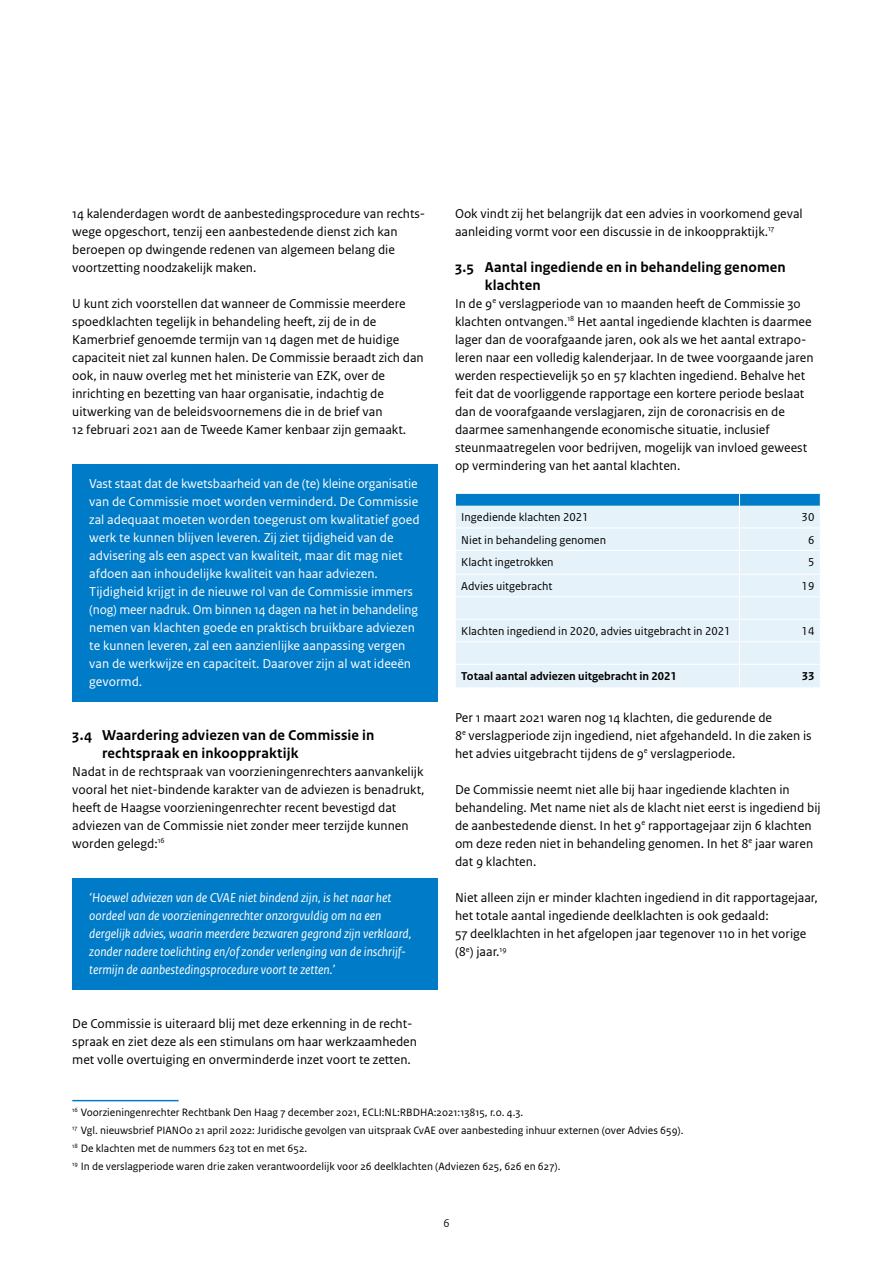
<style>
.page{position:relative;width:893px;height:1263px;background:#fff}
.page>*{position:absolute;margin:0;border:0;box-sizing:border-box;transform-origin:0 0}
._03_RO_Paragraafkop{font:700 15px/18px "Rijksoverheid Sans Text";letter-spacing:.01em;color:#000}
.P_RO_Broodtekst{font:13.5px/18px "Rijksoverheid Sans Text";color:#000}
.Kader_Broodtekst{font:13.5px/18px "Rijksoverheid Sans Text";color:#fff}
.Kader_Broodtekst-2{font:italic 13.5px/18px "Rijksoverheid Sans Text";color:#fff}
._32_RO_Tabel_Broodte{font:12px "Rijksoverheid Sans Text";color:#000}
._32_RO_Tabel_Broodte-2{font:700 12px "Rijksoverheid Sans Text";color:#000}
.t1{font:12px "Rijksoverheid Sans Heading";color:#000}
._14_RO_Voetnoot{font:11.25px "Rijksoverheid Sans Text";color:#000}
</style>
<div class="page">
<div style="left:72px;top:464px;width:366px;height:237px;background:#007bc7"></div>
<div style="left:72px;top:878px;width:366px;height:111px;background:#007bc7"></div>
<hr style="left:72px;top:1100px;width:107px;height:1px;background:#007bc7">
<svg style="left:455px;top:494px;width:366px;height:193px;background:#d9ebf6"></svg>
<hr style="left:455px;top:664px;width:284px;height:1px;background:#fff">
<hr style="left:739px;top:664px;width:82px;height:1px;background:#fff">
<p class="P_RO_Broodtekst" style="left:72px;top:205px;width:355px">14 kalenderdagen wordt de aanbestedingsprocedure van rechts&shy;wege opgeschort, tenzij een aanbestedende dienst zich kan beroepen op dwingende redenen van algemeen belang die voortzetting noodzakelijk maken.</p>
<p class="P_RO_Broodtekst" style="left:72px;top:295px;width:353px">U kunt zich voorstellen dat wanneer de Commissie meerdere spoedklachten tegelijk in behandeling heeft, zij de in de Kamerbrief genoemde termijn van 14 dagen met de huidige capaciteit niet zal kunnen halen. De Commissie beraadt zich dan ook, in nauw overleg met het ministerie van EZK, over de inrichting en bezetting van haar organisatie, indachtig de uitwerking van de beleidsvoornemens die in de brief van<br>12 februari 2021 aan de Tweede Kamer kenbaar zijn gemaakt.</p>
<p class="Kader_Broodtekst" style="left:89px;top:475px;width:332px">Vast staat dat de kwetsbaarheid van de (te) kleine organisatie van de Commissie moet worden verminderd. De Commissie zal adequaat moeten worden toegerust om kwalitatief goed werk te kunnen blijven leveren. Zij ziet tijdigheid van de advisering als een aspect van kwaliteit, maar dit mag niet afdoen aan inhoudelijke kwaliteit van haar adviezen.<br>Tijdigheid krijgt in de nieuwe rol van de Commissie immers (nog) meer nadruk. Om binnen 14 dagen na het in behandeling nemen van klachten goede en praktisch bruikbare adviezen te kunnen leveren, zal een aanzienlijke aanpassing vergen van de werkwijze en capaciteit. Daarover zijn al wat ideeën gevormd.</p>
<h3 class="_03_RO_Paragraafkop" style="left:102px;top:726px;width:274px;text-indent:-30px">3.4 Waardering adviezen van de Commissie in rechtspraak en inkooppraktijk</h3>
<p class="P_RO_Broodtekst" style="left:72px;top:763px;width:354px">Nadat in de rechtspraak van voorzieningenrechters aanvankelijk vooral het niet-bindende karakter van de adviezen is benadrukt, heeft de Haagse voorzieningenrechter recent bevestigd dat adviezen van de Commissie niet zonder meer terzijde kunnen worden gelegd:<sup>16</sup></p>
<p class="Kader_Broodtekst-2" style="left:89px;top:889px;width:324px">‘Hoewel adviezen van de CVAE niet bindend zijn, is het naar het oordeel van de voorzieningenrechter onzorgvuldig om na een dergelijk advies, waarin meerdere bezwaren gegrond zijn verklaard, zonder nadere toelichting en/of zonder verlenging van de inschrijf&shy;termijn de aanbestedingsprocedure voort te zetten.’</p>
<p class="P_RO_Broodtekst" style="left:72px;top:1015px;width:346px">De Commissie is uiteraard blij met deze erkenning in de recht&shy;spraak en ziet deze als een stimulans om haar werkzaamheden met volle overtuiging en onverminderde inzet voort te zetten.</p>
<p class="P_RO_Broodtekst" style="left:455px;top:205px;width:349px">Ook vindt zij het belangrijk dat een advies in voorkomend geval aanleiding vormt voor een discussie in de inkooppraktijk.<sup>17</sup></p>
<h3 class="_03_RO_Paragraafkop" style="left:485px;top:258px;width:303px;text-indent:-30px">3.5 Aantal ingediende en in behandeling genomen klachten</h3>
<p class="P_RO_Broodtekst" style="left:455px;top:295px;width:360px">In de 9<sup>e</sup> verslagperiode van 10 maanden heeft de Commissie 30 klachten ontvangen.<sup>18</sup> Het aantal ingediende klachten is daarmee lager dan de voorafgaande jaren, ook als we het aantal extrapo&shy;leren naar een volledig kalenderjaar. In de twee voorgaande jaren werden respectievelijk 50 en 57 klachten ingediend. Behalve het feit dat de voorliggende rapportage een kortere periode beslaat dan de voorafgaande verslagjaren, zijn de coronacrisis en de daarmee samenhangende economische situatie, inclusief steunmaatregelen voor bedrijven, mogelijk van invloed geweest op vermindering van het aantal klachten.</p>
<p class="_32_RO_Tabel_Broodte" style="left:461px;top:510px;width:129px">Ingediende klachten 2021</p>
<p class="_32_RO_Tabel_Broodte" style="left:802px;top:510px;width:14px">30</p>
<p class="_32_RO_Tabel_Broodte" style="left:461px;top:533px;width:146px">Niet in behandeling genomen</p>
<p class="_32_RO_Tabel_Broodte" style="left:808px;top:533px;width:8px">6</p>
<p class="_32_RO_Tabel_Broodte" style="left:461px;top:555px;width:94px">Klacht ingetrokken</p>
<p class="_32_RO_Tabel_Broodte" style="left:808px;top:555px;width:8px">5</p>
<p class="_32_RO_Tabel_Broodte" style="left:461px;top:579px;width:93px">Advies uitgebracht</p>
<p class="_32_RO_Tabel_Broodte" style="left:802px;top:579px;width:14px">19</p>
<p class="_32_RO_Tabel_Broodte" style="left:461px;top:624px;width:271px">Klachten ingediend in 2020, advies uitgebracht in 2021</p>
<p class="_32_RO_Tabel_Broodte" style="left:802px;top:624px;width:14px">14</p>
<p class="_32_RO_Tabel_Broodte-2" style="left:461px;top:669px;width:217px">Totaal aantal adviezen uitgebracht in 2021</p>
<p class="_32_RO_Tabel_Broodte-2" style="left:802px;top:669px;width:14px">33</p>
<p class="P_RO_Broodtekst" style="left:455px;top:709px;width:358px">Per 1 maart 2021 waren nog 14 klachten, die gedurende de<br>8<sup>e</sup> verslagperiode zijn ingediend, niet afgehandeld. In die zaken is het advies uitgebracht tijdens de 9<sup>e</sup> verslagperiode.</p>
<p class="P_RO_Broodtekst" style="left:455px;top:781px;width:367px">De Commissie neemt niet alle bij haar ingediende klachten in behandeling. Met name niet als de klacht niet eerst is ingediend bij de aanbestedende dienst. In het 9<sup>e</sup> rapportagejaar zijn 6 klachten om deze reden niet in behandeling genomen. In het 8<sup>e</sup> jaar waren dat 9 klachten.</p>
<p class="P_RO_Broodtekst" style="left:455px;top:889px;width:364px">Niet alleen zijn er minder klachten ingediend in dit rapportagejaar, het totale aantal ingediende deelklachten is ook gedaald:<br>57 deelklachten in het afgelopen jaar tegenover 110 in het vorige (8<sup>e</sup>) jaar.<sup>19</sup></p>
<p class="_14_RO_Voetnoot" style="left:72px;top:1106px;width:452px"><sup>16</sup> Voorzieningenrechter Rechtbank Den Haag 7 december 2021, ECLI:NL:RBDHA:2021:13815, r.o. 4.3.</p>
<p class="_14_RO_Voetnoot" style="left:72px;top:1124px;width:613px"><sup>17</sup> Vgl. nieuwsbrief PIANOo 21 april 2022: Juridische gevolgen van uitspraak CvAE over aanbesteding inhuur externen (over Advies 659).</p>
<p class="_14_RO_Voetnoot" style="left:72px;top:1142px;width:237px"><sup>18</sup> De klachten met de nummers 623 tot en met 652.</p>
<p class="_14_RO_Voetnoot" style="left:72px;top:1160px;width:490px"><sup>19</sup> In de verslagperiode waren drie zaken verantwoordelijk voor 26 deelklachten (Adviezen 625, 626 en 627).</p>
<p class="t1" style="left:443px;top:1216px;width:8px">6</p>
</div>
